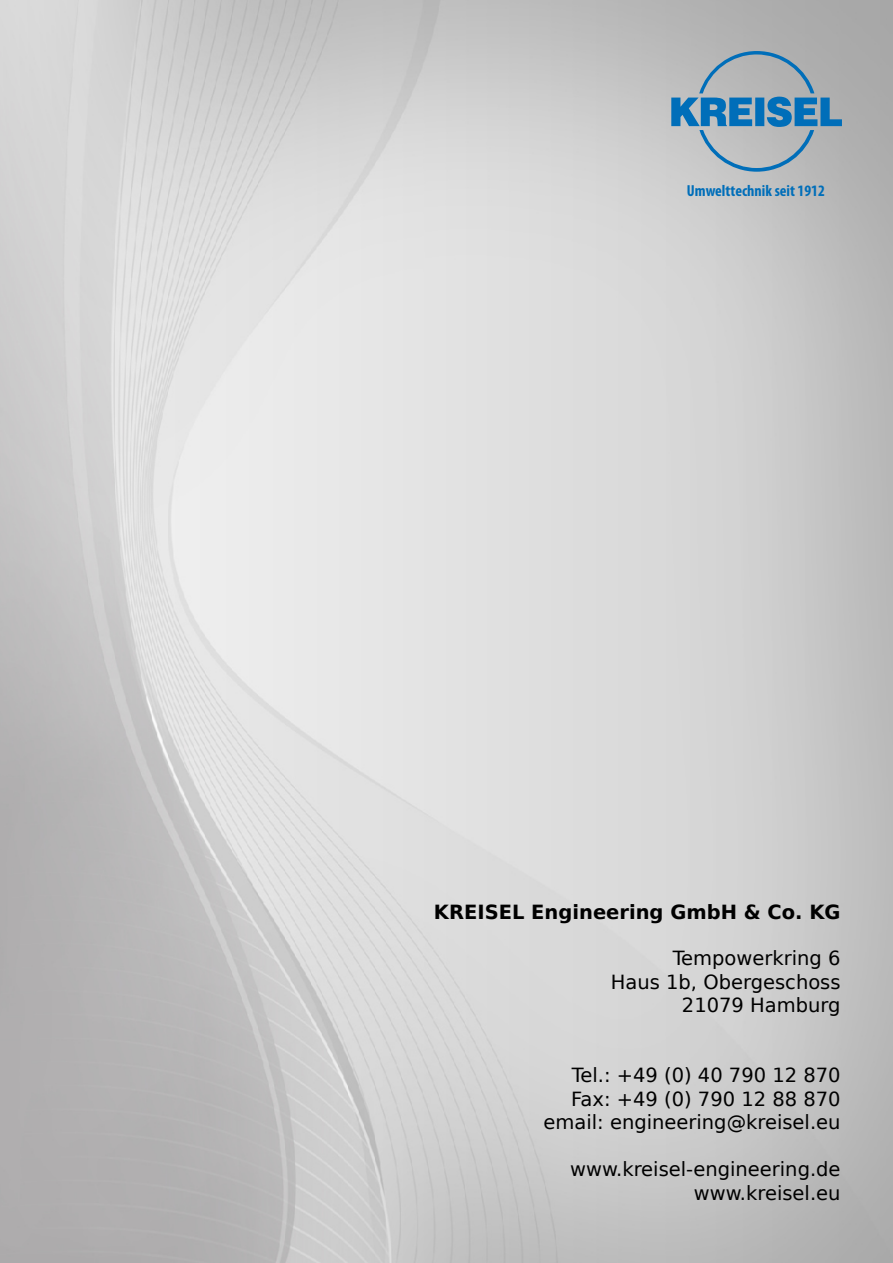
<style>
.page{position:relative;width:893px;height:1263px;background:#fff}
.page>*{position:absolute;margin:0;border:0;box-sizing:border-box;transform-origin:0 0}
.t1{font:19.5px/23.4px "DejaVu Sans";color:#000;text-align:right}
.t2{font:700 19.5px "DejaVu Sans";color:#000}
.t3{font:700 condensed 16.05px "Myriad Pro";color:#006eb9}
</style>
<div class="page">
<img style="left:0;top:0;width:893px;height:1263px">
<svg style="left:671px;top:51px;width:171px;height:121px;background:#92a9b9"></svg>
<p class="t3" style="left:687px;top:180px;width:139px">Umwelttechnik seit 1912</p>
<p class="t2" style="left:434px;top:896px;width:408px">KREISEL Engineering GmbH &amp; Co. KG</p>
<p class="t1" style="left:611px;top:946px;width:231px">Tempowerkring 6<br>Haus 1b, Obergeschoss<br>21079 Hamburg</p>
<p class="t1" style="left:543px;top:1063px;width:299px">Tel.: +49 (0) 40 790 12 870<br>Fax: +49 (0) 790 12 88 870 email: engineering@kreisel.eu</p>
<p class="t1" style="left:570px;top:1156px;width:272px">www.kreisel-engineering.de www.kreisel.eu</p>
</div>
